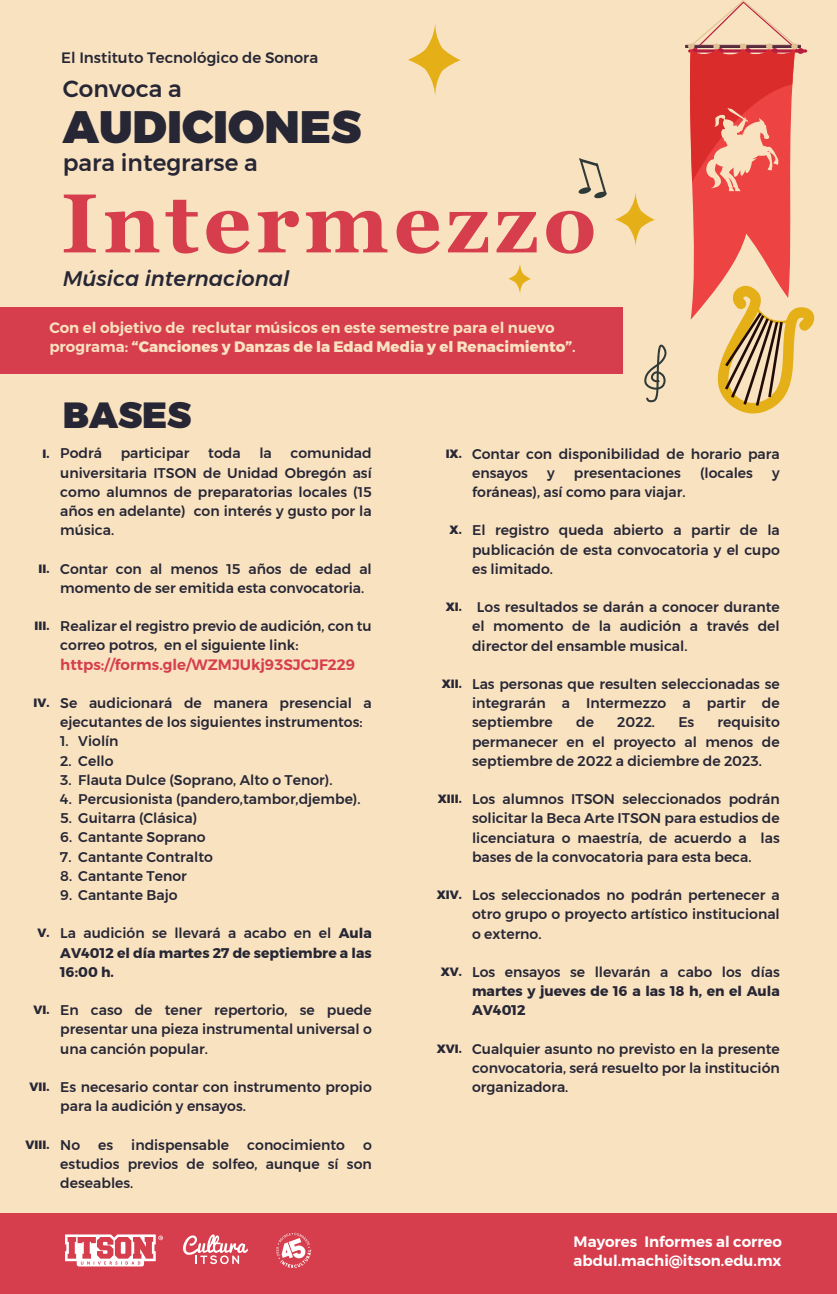
<style>
.page{position:relative;width:837px;height:1294px;background:#fff}
.page>*{position:absolute;margin:0;border:0;box-sizing:border-box;transform-origin:0 0}
.t1{font:700 83.45px "Georgia";letter-spacing:.055em;color:#d63e4d}
.t2{font:900 45.3px "Montserrat";color:#262635}
.t3{font:900 36.3px "Montserrat";color:#262635}
.t4{font:500 23.15px "Montserrat";color:#262635}
.t5{font:italic 500 21px "Montserrat";color:#262635}
.t6{font:600 15px/19.2px "Montserrat";color:#f9e2c0}
.t7{font:600 15px/19.2px "Montserrat";color:#fff}
.t8{font:600 15px "Montserrat";color:#d63e4d}
.t9{font:500 15px "Montserrat";color:#262635}
.t10{font:500 14px/19.2px "Montserrat";color:#262635;text-align:justify}
.t11{font:700 14px/19.2px "Montserrat";color:#262635;text-align:justify}
.t12{font:800 12px "Montserrat";color:#262635}
.s1{font-weight:800}
.s2{font-weight:500}
</style>
<div class="page">
<div style="left:0;top:0;width:837px;height:1293px;background:#f9e2c0"></div>
<div style="left:0;top:307px;width:622px;height:66px;background:#d63e4d"></div>
<div style="left:0;top:1213px;width:837px;height:80px;background:#d63e4d"></div>
<svg style="left:276px;top:1232px;width:35px;height:35px"></svg>
<svg style="left:183px;top:1234px;width:65px;height:29px"></svg>
<svg style="left:65px;top:1234px;width:98px;height:32px"></svg>
<svg style="left:685px;top:0;width:130px;height:413px"></svg>
<svg style="left:407px;top:23px;width:54px;height:73px"></svg>
<svg style="left:615px;top:192px;width:40px;height:54px"></svg>
<svg style="left:508px;top:263px;width:23px;height:31px"></svg>
<svg style="left:644px;top:344px;width:23px;height:59px"></svg>
<svg style="left:578px;top:158px;width:29px;height:41px"></svg>
<p class="t9" style="left:61px;top:46px;width:258px">El Instituto Tecnológico de Sonora</p>
<h3 class="t4" style="left:63px;top:71px;width:121px">Convoca a</h3>
<h2 class="t2" style="left:63px;top:90px;width:300px">AUDICIONES</h2>
<h3 class="t4" style="left:63px;top:145px;width:196px">para integrarse a</h3>
<h1 class="t1" style="left:61px;top:160px;width:537px">Intermezzo</h1>
<h3 class="t5" style="left:63px;top:262px;width:228px">Música internacional</h3>
<p class="t6" style="left:49px;top:318px;width:528px">Con el objetivo de reclutar músicos en este semestre para el nuevo programa: <span class="s1">“Canciones y Danzas de la Edad Media y el Renacimiento”</span>.</p>
<p class="t12" style="left:42px;top:444px;width:8px">I.</p>
<p class="t12" style="left:39px;top:559px;width:12px">II.</p>
<p class="t12" style="left:35px;top:616px;width:16px">III.</p>
<p class="t12" style="left:33px;top:692px;width:17px">IV.</p>
<p class="t12" style="left:37px;top:922px;width:14px">V.</p>
<p class="t12" style="left:33px;top:1000px;width:17px">VI.</p>
<p class="t12" style="left:30px;top:1077px;width:21px">VII.</p>
<p class="t12" style="left:26px;top:1134px;width:25px">VIII.</p>
<h3 class="t3" style="left:63px;top:385px;width:130px">BASES</h3>
<p class="t10" style="left:60px;top:444px;width:43px">Podrá</p>
<p class="t10" style="left:121px;top:444px;width:70px">participar</p>
<p class="t10" style="left:208px;top:444px;width:34px">toda</p>
<p class="t10" style="left:259px;top:444px;width:14px">la</p>
<p class="t10" style="left:60px;top:444px;width:313px;text-indent:230px">comunidad universitaria ITSON de Unidad Obregón así como alumnos de preparatorias locales (15 años en adelante) con interés y gusto por la música.</p>
<p class="t10" style="left:60px;top:559px;width:313px">Contar con al menos 15 años de edad al momento de ser emitida esta convocatoria.</p>
<p class="t10" style="left:60px;top:616px;width:313px">Realizar el registro previo de audición, con tu correo potros, en el siguiente link:</p>
<p class="t8" style="left:60px;top:652px;width:296px">https://forms.gle/WZMJUkj93SJCJF229</p>
<p class="t10" style="left:60px;top:693px;width:313px">Se audicionará de manera presencial a ejecutantes de los siguientes instrumentos:</p>
<p class="t10" style="left:60px;top:731px;width:60px">1. Violín</p>
<p class="t10" style="left:60px;top:751px;width:55px">2. Cello</p>
<p class="t10" style="left:60px;top:770px;width:274px">3. Flauta Dulce (Soprano, Alto o Tenor).</p>
<p class="t10" style="left:60px;top:789px;width:302px">4. Percusionista (pandero,tambor,djembe).</p>
<p class="t10" style="left:60px;top:808px;width:138px">5. Guitarra (Clásica)</p>
<p class="t10" style="left:60px;top:827px;width:147px">6. Cantante Soprano</p>
<p class="t10" style="left:60px;top:847px;width:154px">7. Cantante Contralto</p>
<p class="t10" style="left:60px;top:866px;width:128px">8. Cantante Tenor</p>
<p class="t10" style="left:60px;top:885px;width:119px">9. Cantante Bajo</p>
<p class="t11" style="left:60px;top:923px;width:313px"><span class="s2">La audición se llevará a acabo en el</span> Aula AV4012 el día martes 27 de septiembre a las 16:00 h.</p>
<p class="t10" style="left:60px;top:1000px;width:313px">En caso de tener repertorio, se puede presentar una pieza instrumental universal o una canción popular.</p>
<p class="t10" style="left:60px;top:1077px;width:313px">Es necesario contar con instrumento propio para la audición y ensayos.</p>
<p class="t10" style="left:60px;top:1134px;width:21px">No</p>
<p class="t10" style="left:98px;top:1134px;width:17px">es</p>
<p class="t10" style="left:131px;top:1134px;width:99px">indispensable</p>
<p class="t10" style="left:247px;top:1134px;width:99px">conocimiento</p>
<p class="t10" style="left:60px;top:1134px;width:313px;text-indent:303px">o estudios previos de solfeo, aunque sí son deseables.</p>
<p class="t12" style="left:446px;top:443px;width:18px">IX.</p>
<p class="t12" style="left:450px;top:520px;width:14px">X.</p>
<p class="t12" style="left:446px;top:596px;width:18px">XI.</p>
<p class="t12" style="left:442px;top:673px;width:21px">XII.</p>
<p class="t12" style="left:438px;top:789px;width:25px">XIII.</p>
<p class="t12" style="left:437px;top:885px;width:27px">XIV.</p>
<p class="t12" style="left:441px;top:961px;width:23px">XV.</p>
<p class="t12" style="left:437px;top:1038px;width:27px">XVI.</p>
<p class="t10" style="left:472px;top:444px;width:309px">Contar con disponibilidad de horario para ensayos</p>
<p class="t10" style="left:547px;top:463px;width:9px">y</p>
<p class="t10" style="left:574px;top:463px;width:109px">presentaciones</p>
<p class="t10" style="left:700px;top:463px;width:54px">(locales</p>
<p class="t10" style="left:772px;top:463px;width:9px">y</p>
<p class="t10" style="left:472px;top:482px;width:215px">foráneas), así como para viajar.</p>
<p class="t10" style="left:472px;top:520px;width:309px">El registro queda abierto a partir de la publicación de esta convocatoria y el cupo es limitado.</p>
<p class="t10" style="left:472px;top:597px;width:309px;text-indent:5px">Los resultados se darán a conocer durante el momento de la audición a través del director del ensamble musical.</p>
<p class="t10" style="left:472px;top:674px;width:309px">Las personas que resulten seleccionadas se integrarán a Intermezzo a partir de septiembre</p>
<p class="t10" style="left:472px;top:712px;width:309px;text-indent:245px">requisito permanecer en el proyecto al menos de septiembre de 2022 a diciembre de 2023.</p>
<p class="t10" style="left:472px;top:789px;width:309px">Los alumnos ITSON seleccionados podrán solicitar la Beca Arte ITSON para estudios de licenciatura o maestría, de acuerdo a las bases de la convocatoria para esta beca.</p>
<p class="t10" style="left:472px;top:885px;width:309px">Los seleccionados no podrán pertenecer a otro grupo o proyecto artístico institucional o externo.</p>
<p class="t10" style="left:472px;top:962px;width:309px">Los ensayos se llevarán a cabo los días</p>
<p class="t11" style="left:472px;top:981px;width:309px">martes y jueves de 16 a las 18 h, en el Aula<br>AV4012</p>
<p class="t10" style="left:472px;top:1039px;width:309px">Cualquier asunto no previsto en la presente convocatoria, será resuelto por la institución organizadora.</p>
<p class="t10" style="left:576px;top:712px;width:19px">de</p>
<p class="t10" style="left:617px;top:712px;width:39px">2022.</p>
<p class="t10" style="left:678px;top:712px;width:18px">Es</p>
<p class="t7" style="left:574px;top:1231px;width:210px">Mayores Informes al correo abdul.machi@itson.edu.mx</p>
</div>
